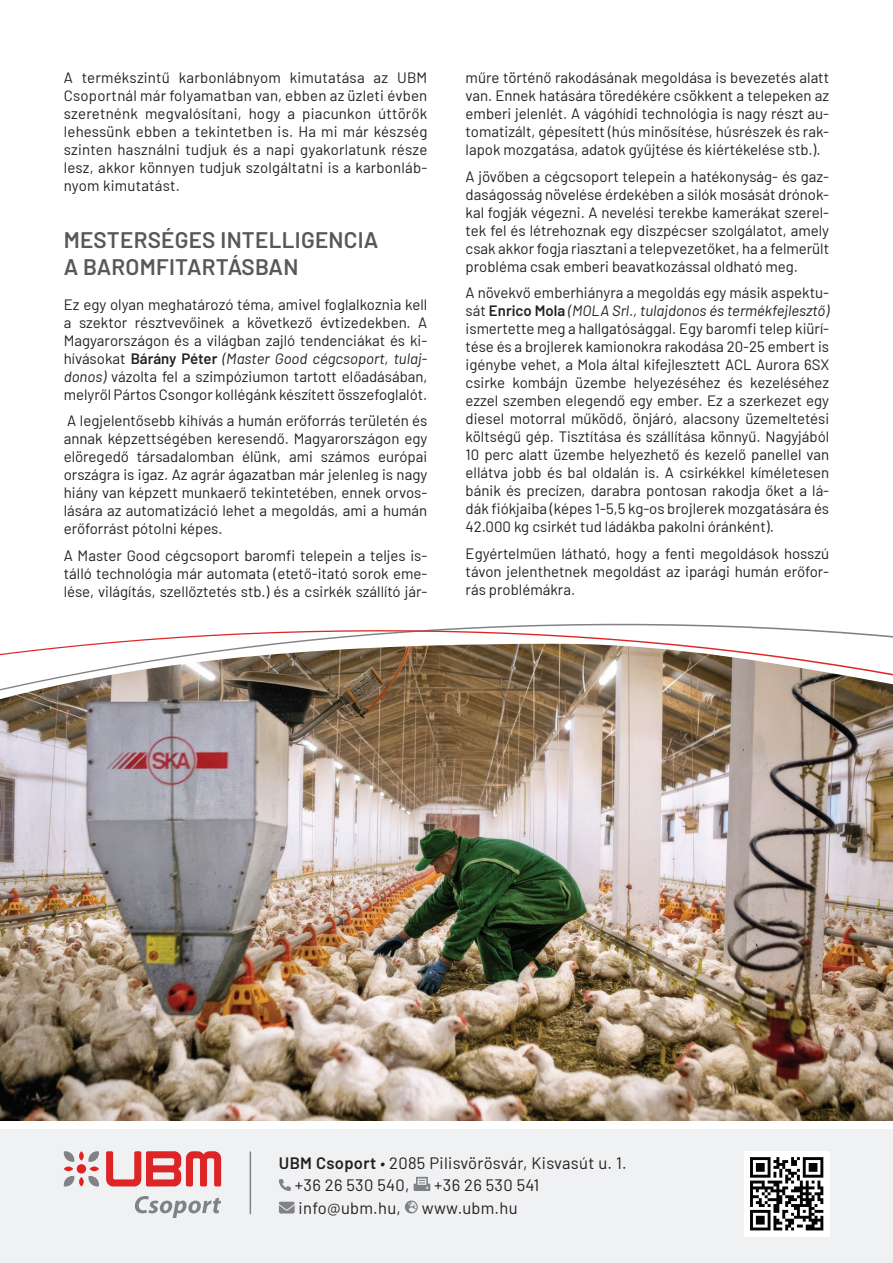
<style>
.page{position:relative;width:893px;height:1263px;background:#fff}
.page>*{position:absolute;margin:0;border:0;box-sizing:border-box;transform-origin:0 0}
.t1{font:600 22.5px/27px "Barlow";letter-spacing:.01em;color:#57585a}
.t2{font:16.5px/22.5px "Barlow";letter-spacing:.02em;color:#231f20}
.t3{font:15px/18px "Barlow";color:#231f20;text-align:justify}
.s1{font-weight:600}
.s2{font-style:italic}
</style>
<div class="page">
<img style="left:0;top:772px;width:893px;height:349px">
<img style="left:0;top:623px;width:893px;height:149px">
<div style="left:0;top:1129px;width:893px;height:134px;background:#f0f1f2"></div>
<div style="left:744px;top:1151px;width:85px;height:85px;background:#fff"></div>
<svg style="left:750px;top:1157px;width:73px;height:73px"></svg>
<hr style="left:250px;top:1152px;width:1px;height:61px;background:#808285">
<svg style="left:279px;top:1179px;width:12px;height:12px"></svg>
<svg style="left:414px;top:1177px;width:16px;height:14px"></svg>
<svg style="left:279px;top:1202px;width:16px;height:11px"></svg>
<svg style="left:405px;top:1200px;width:13px;height:13px"></svg>
<svg style="left:106px;top:1151px;width:115px;height:35px"></svg>
<div style="left:77px;top:1164px;width:9px;height:9px;background:#de2526;border-radius:50%"></div>
<svg style="left:64px;top:1176px;width:10px;height:10px"></svg>
<svg style="left:88px;top:1176px;width:11px;height:10px"></svg>
<svg style="left:88px;top:1151px;width:11px;height:11px"></svg>
<svg style="left:64px;top:1151px;width:10px;height:11px"></svg>
<div style="left:64px;top:1166px;width:9px;height:5px;background:#de2526;border-radius:50%"></div>
<div style="left:90px;top:1166px;width:9px;height:5px;background:#de2526;border-radius:50%"></div>
<svg style="left:79px;top:1151px;width:5px;height:10px"></svg>
<div style="left:79px;top:1177px;width:5px;height:9px;background:#de2526;border-radius:50%"></div>
<svg style="left:135px;top:1196px;width:86px;height:22px"></svg>
<p class="t3" style="left:64px;top:67px;width:365px">A termékszintű karbonlábnyom kimutatása az UBM Csoportnál már folyamatban van, ebben az üzleti évben szeretnénk megvalósítani, hogy a piacunkon úttörők lehessünk ebben a tekintetben is. Ha mi már készség szinten használni tudjuk és a napi gyakorlatunk része lesz, akkor könnyen tudjuk szolgáltatni is a karbonláb&shy;nyom kimutatást.</p>
<h1 class="t1" style="left:64px;top:224px;width:316px">MESTERSÉGES INTELLIGENCIA<br>A BAROMFITARTÁSBAN</h1>
<p class="t3" style="left:64px;top:294px;width:365px">Ez egy olyan meghatározó téma, amivel foglalkoznia kell a szektor résztvevőinek a következő évtizedekben. A Magyarországon és a világban zajló tendenciákat és ki&shy;hívásokat <span class="s1">BÁRÁNY PÉTER</span> <span class="s2">(Master Good cégcsoport, tulaj&shy;donos)</span> vázolta fel a szimpóziumon tartott előadásában, melyről Pártos Csongor kollégánk készített összefoglalót.</p>
<p class="t3" style="left:64px;top:411px;width:365px">A legjelentősebb kihívás a humán erőforrás területén és annak képzettségében keresendő. Magyarországon egy elöregedő társadalomban élünk, ami számos európai országra is igaz. Az agrár ágazatban már jelenleg is nagy hiány van képzett munkaerő tekintetében, ennek orvos&shy;lására az automatizáció lehet a megoldás, ami a humán erőforrást pótolni képes.</p>
<p class="t3" style="left:64px;top:545px;width:365px">A Master Good cégcsoport baromfi telepein a teljes is&shy;tálló technológia már automata (etető-itató sorok eme&shy;lése, világítás, szellőztetés stb.) és a csirkék szállító jár-</p>
<p class="t3" style="left:466px;top:67px;width:365px">műre történő rakodásának megoldása is bevezetés alatt van. Ennek hatására töredékére csökkent a telepeken az emberi jelenlét. A vágóhídi technológia is nagy részt au&shy;tomatizált, gépesített (hús minősítése, húsrészek és rak&shy;lapok mozgatása, adatok gyűjtése és kiértékelése stb.).</p>
<p class="t3" style="left:466px;top:166px;width:365px">A jövőben a cégcsoport telepein a hatékonyság- és gaz&shy;daságosság növelése érdekében a silók mosását drónok&shy;kal fogják végezni. A nevelési terekbe kamerákat szerel&shy;tek fel és létrehoznak egy diszpécser szolgálatot, amely csak akkor fogja riasztani a telepvezetőket, ha a felmerült probléma csak emberi beavatkozással oldható meg.</p>
<p class="t3" style="left:466px;top:282px;width:365px">A növekvő emberhiányra a megoldás egy másik aspektu&shy;sát <span class="s1">ENRICO MOLA</span> <span class="s2">(MOLA Srl., tulajdonos és termékfejlesztő) </span>ismertette meg a hallgatósággal. Egy baromfi telep kiürí&shy;tése és a brojlerek kamionokra rakodása 20-25 embert is igénybe vehet, a Mola által kifejlesztett ACL Aurora 6SX csirke kombájn üzembe helyezéséhez és kezeléséhez ezzel szemben elegendő egy ember. Ez a szerkezet egy diesel motorral működő, önjáró, alacsony üzemeltetési költségű gép. Tisztítása és szállítása könnyű. Nagyjából 10 perc alatt üzembe helyezhető és kezelő panellel van ellátva jobb és bal oldalán is. A csirkékkel kíméletesen bánik és precízen, darabra pontosan rakodja őket a lá&shy;dák fiókjaiba (képes 1-5,5 kg-os brojlerek mozgatására és 42.000 kg csirkét tud ládákba pakolni óránként).</p>
<p class="t3" style="left:466px;top:543px;width:365px">Egyértelműen látható, hogy a fenti megoldások hosszú távon jelenthetnek megoldást az iparági humán erőfor&shy;rás problémákra.</p>
<p class="t2" style="left:295px;top:1150px;width:333px;text-indent:-16px"><span class="s1">UBM CSOPORT</span> <span class="s2">•</span> 2085 Pilisvörösvár, Kisvasút u. 1. +36 26 530 540,</p>
<p class="t2" style="left:434px;top:1172px;width:106px">+36 26 530 541</p>
<p class="t2" style="left:299px;top:1195px;width:104px">info@ubm.hu,</p>
<p class="t2" style="left:422px;top:1195px;width:97px">www.ubm.hu</p>
</div>
